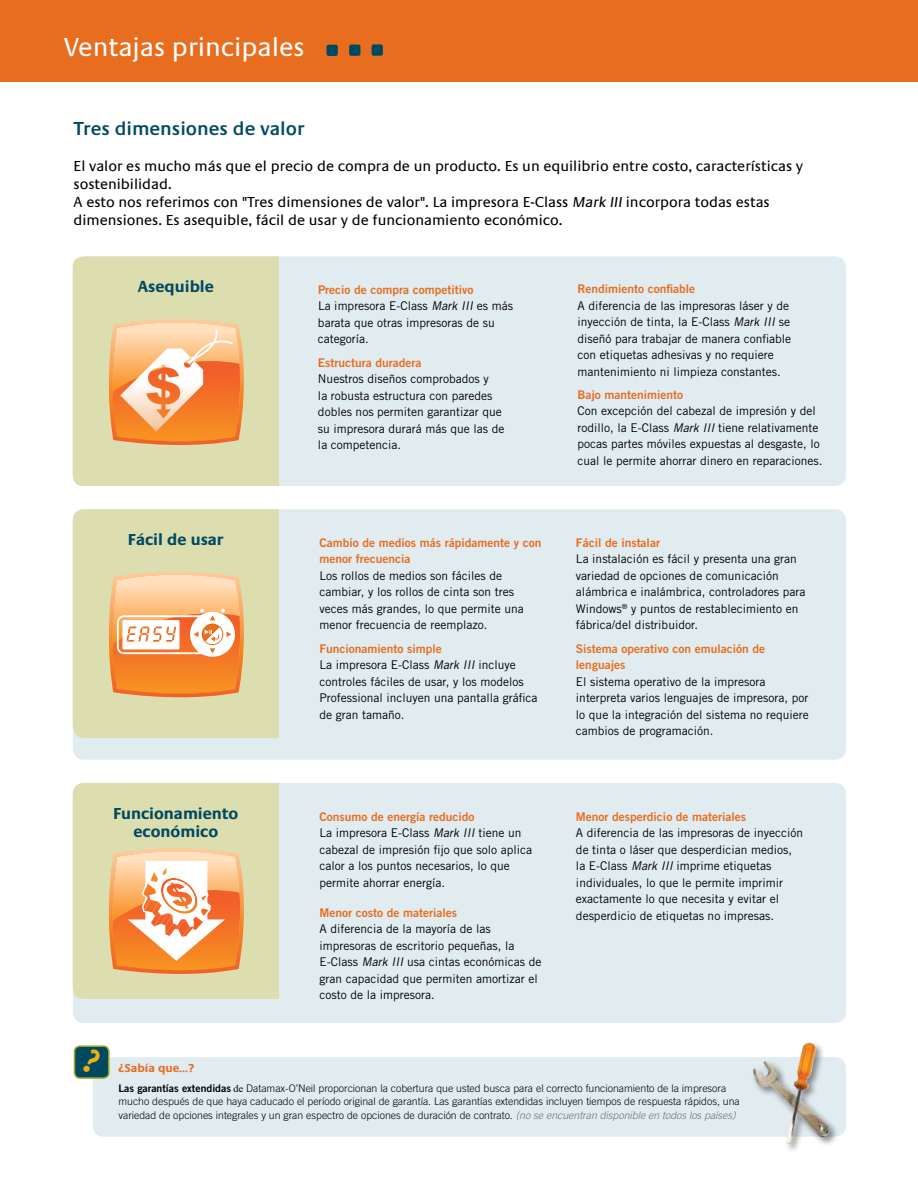
<style>
.page{position:relative;width:918px;height:1188px;background:#fff}
.page>*{position:absolute;margin:0;border:0;box-sizing:border-box;transform-origin:0 0}
.t1{font:27px "Praxis";color:#fff}
.t2{font:600 19.5px "Praxis";color:#004a61}
.t3{font:700 16.5px/18px "Praxis";color:#004a61;text-align:center}
.t4{font:15px/18px "Praxis";color:#000}
.t5{font:12px/16.5px "Trade Gothic";color:#000}
.t6{font:12px/16.5px "Trade Gothic Bold Two";color:#e86d1f}
.t7{font:700 12px "Praxis";color:#e86d1f}
.t8{font:300 10.5px/13.5px "Trade Gothic";color:#000}
.s1{font-style:italic}
.s2{font-family:"Trade Gothic Bold Two";font-weight:400}
.s3{font-family:"Times";font-weight:400}
.s4{font-style:italic;color:#717073}
</style>
<div class="page">
<div style="left:0;top:0;width:918px;height:81px;background:#e86d1f"></div>
<svg style="left:327px;top:45px;width:11px;height:11px"></svg>
<svg style="left:349px;top:45px;width:11px;height:11px"></svg>
<svg style="left:372px;top:44px;width:11px;height:12px"></svg>
<div style="left:73px;top:256px;width:773px;height:230px;background:#e1ecf0;border-radius:11px"></div>
<div style="left:73px;top:256px;width:206px;height:230px;background:#dcdeb0"></div>
<svg style="left:109px;top:319px;width:136px;height:126px;background:#f6ad73"></svg>
<div style="left:73px;top:783px;width:773px;height:240px;background:#e1ecf0;border-radius:11px"></div>
<div style="left:73px;top:783px;width:206px;height:216px;background:#dcdeb0"></div>
<svg style="left:109px;top:848px;width:135px;height:126px;background:#f7b27e"></svg>
<div style="left:73px;top:509px;width:773px;height:251px;background:#e1ecf0;border-radius:11px"></div>
<div style="left:73px;top:509px;width:206px;height:229px;background:#dcdeb0"></div>
<svg style="left:109px;top:571px;width:136px;height:126px;background:#f7b47b"></svg>
<div style="left:93px;top:1057px;width:753px;height:80px;background:#e1ecf0;border-radius:11px"></div>
<div style="left:75px;top:1046px;width:34px;height:32px;background:#004a61;border-radius:5px"></div>
<div style="left:74px;top:1045px;width:36px;height:34px;border:2px solid #9fa617;border-radius:5px"></div>
<div style="left:751px;top:1041px;width:88px;height:113px;background:#000;opacity:.43"></div>
<img style="left:753px;top:1043px;width:77px;height:101px">
<h1 class="t1" style="left:64px;top:33px;width:242px">Ventajas principales</h1>
<h2 class="t2" style="left:74px;top:117px;width:233px">Tres dimensiones de valor</h2>
<p class="t4" style="left:74px;top:157px;width:731px">El valor es mucho más que el precio de compra de un producto. Es un equilibrio entre costo, características y sostenibilidad.<br>A esto nos referimos con "Tres dimensiones de valor". La impresora E-Class MarkIIIincorpora todas estas dimensiones. Es asequible, fácil de usar y de funcionamiento económico.</p>
<h3 class="t3" style="left:138px;top:278px;width:78px">Asequible</h3>
<p class="t6" style="left:318px;top:281px;width:157px">Precio de compra competitivo</p>
<p class="t5" style="left:318px;top:298px;width:197px">La impresora E-Class <span class="s1">Mark III</span> es más barata que otras impresoras de su categoría.</p>
<p class="t6" style="left:318px;top:354px;width:105px">Estructura duradera</p>
<p class="t5" style="left:318px;top:371px;width:188px">Nuestros diseños comprobados y<br>la robusta estructura con paredes dobles nos permiten garantizar que su impresora durará más que las de la competencia.</p>
<p class="t6" style="left:577px;top:280px;width:119px">Rendimiento confiable</p>
<p class="t5" style="left:577px;top:297px;width:215px">A diferencia de las impresoras láser y de inyección de tinta, la E-Class <span class="s1">Mark III</span> se diseñó para trabajar de manera confiable con etiquetas adhesivas y no requiere mantenimiento ni limpieza constantes.</p>
<p class="t6" style="left:577px;top:386px;width:107px">Bajo mantenimiento</p>
<p class="t5" style="left:577px;top:403px;width:246px">Con excepción del cabezal de impresión y del rodillo, la E-Class <span class="s1">Mark III</span> tiene relativamente pocas partes móviles expuestas al desgaste, lo cual le permite ahorrar dinero en reparaciones.</p>
<h3 class="t3" style="left:128px;top:531px;width:97px">Fácil de usar</h3>
<p class="t6" style="left:320px;top:534px;width:223px">Cambio de medios más rápidamente y con menor frecuencia</p>
<p class="t5" style="left:320px;top:567px;width:206px">Los rollos de medios son fáciles de cambiar, y los rollos de cinta son tres veces más grandes, lo que permite una menor frecuencia de reemplazo.</p>
<p class="t6" style="left:320px;top:640px;width:124px">Funcionamiento simple</p>
<p class="t5" style="left:319px;top:656px;width:220px">La impresora E-Class <span class="s1">MarkIII</span> incluye controles fáciles de usar, y los modelos Professional incluyen una pantalla gráfica de gran tamaño.</p>
<p class="t6" style="left:576px;top:534px;width:85px">Fácil de instalar</p>
<p class="t5" style="left:576px;top:551px;width:231px">La instalación es fácil y presenta una gran variedad de opciones de comunicación alámbrica e inalámbrica, controladores para Windows<sup>®</sup> y puntos de restablecimiento en fábrica/del distribuidor.</p>
<p class="t6" style="left:576px;top:640px;width:191px">Sistema operativo con emulación de lenguajes</p>
<p class="t5" style="left:576px;top:673px;width:234px">El sistema operativo de la impresora interpreta varios lenguajes de impresora, por lo que la integración del sistema no requiere cambios de programación.</p>
<h3 class="t3" style="left:113px;top:805px;width:127px">Funcionamiento económico</h3>
<p class="t6" style="left:320px;top:808px;width:157px">Consumo de energía reducido</p>
<p class="t5" style="left:319px;top:825px;width:214px">La impresora E-Class <span class="s1">Mark III</span> tiene un cabezal de impresión fijo que solo aplica calor a los puntos necesarios, lo que permite ahorrar energía.</p>
<p class="t6" style="left:319px;top:904px;width:139px">Menor costo de materiales</p>
<p class="t5" style="left:319px;top:921px;width:223px">A diferencia de la mayoría de las impresoras de escritorio pequeñas, la E-Class <span class="s1">Mark III</span> usa cintas económicas de gran capacidad que permiten amortizar el costo de la impresora.</p>
<p class="t6" style="left:576px;top:808px;width:172px">Menor desperdicio de materiales</p>
<p class="t5" style="left:576px;top:825px;width:229px">A diferencia de las impresoras de inyección de tinta o láser que desperdician medios, la E-Class <span class="s1">Mark III</span> imprime etiquetas individuales, lo que le permite imprimir exactamente lo que necesita y evitar el desperdicio de etiquetas no impresas.</p>
<p class="t7" style="left:118px;top:1061px;width:77px">¿Sabía que...?</p>
<p class="t8" style="left:118px;top:1081px;width:623px"><span class="s2">Las garantías extendidas</span> <span class="s3">de</span> Datamax-O’Neil proporcionan la cobertura que usted busca para el correcto funcionamiento de la impresora mucho después de que haya caducado el período original de garantía. Las garantías extendidas incluyen tiempos de respuesta rápidos, una variedad de opciones integrales y un gran espectro de opciones de duración de contrato. <span class="s4">(no se encuentran disponible en todos los países)</span></p>
</div>
